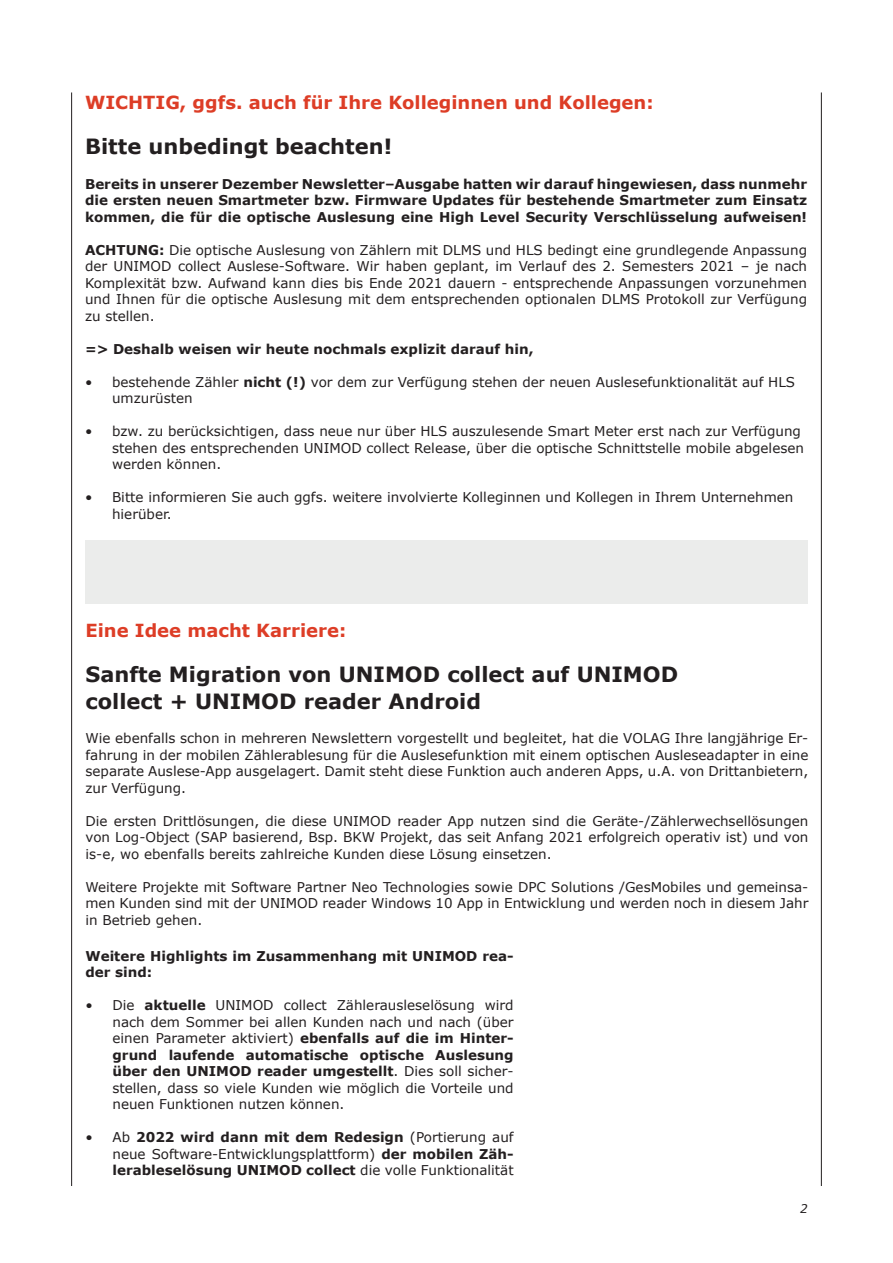
<style>
.page{position:relative;width:893px;height:1263px;background:#fff}
.page>*{position:absolute;margin:0;border:0;box-sizing:border-box;transform-origin:0 0}
.t1{font:700 21px/27px "Verdana";color:#231f20}
.t2{font:700 18px "Verdana";color:#dd3d26}
.t3{font:13.5px/16.5px "Verdana";color:#231f20;text-align:justify}
.t4{font:700 13.5px/16.5px "Verdana";color:#231f20;text-align:justify}
.t5{font:italic 12px "Verdana";color:#231f20}
.s1{font-weight:700}
</style>
<div class="page">
<div style="left:85px;top:540px;width:723px;height:64px;background:#ebeceb"></div>
<h2 class="t2" style="left:85px;top:91px;width:570px">WICHTIG, ggfs. auch für Ihre Kolleginnen und Kollegen:</h2>
<h1 class="t1" style="left:85px;top:133px;width:309px">Bitte unbedingt beachten!</h1>
<p class="t4" style="left:85px;top:176px;width:723px">Bereits in unserer Dezember Newsletter–Ausgabe hatten wir darauf hingewiesen, dass nunmehr die ersten neuen Smartmeter bzw. Firmware Updates für bestehende Smartmeter zum Einsatz kommen, die für die optische Auslesung eine High Level Security Verschlüsselung aufweisen!</p>
<p class="t3" style="left:85px;top:242px;width:724px"><span class="s1">ACHTUNG:</span> Die optische Auslesung von Zählern mit DLMS und HLS bedingt eine grundlegende Anpassung der UNIMOD collect Auslese-Software. Wir haben geplant, im Verlauf des 2. Semesters 2021 – je nach Komplexität bzw. Aufwand kann dies bis Ende 2021 dauern - entsprechende Anpassungen vorzunehmen und Ihnen für die optische Auslesung mit dem entsprechenden optionalen DLMS Protokoll zur Verfügung zu stellen.</p>
<p class="t4" style="left:85px;top:341px;width:450px">=&gt; Deshalb weisen wir heute nochmals explizit darauf hin,</p>
<p class="t3" style="left:112px;top:374px;width:685px;text-indent:-27px">• bestehende Zähler <span class="s1">nicht (!)</span> vor dem zur Verfügung stehen der neuen Auslesefunktionalität auf HLS umzurüsten</p>
<p class="t3" style="left:112px;top:423px;width:693px;text-align:left;text-indent:-27px">• bzw. zu berücksichtigen, dass neue nur über HLS auszulesende Smart Meter erst nach zur Verfügung stehen des entsprechenden UNIMOD collect Release, über die optische Schnittstelle mobile abgelesen werden können.</p>
<p class="t3" style="left:112px;top:489px;width:683px;text-indent:-27px">• Bitte informieren Sie auch ggfs. weitere involvierte Kolleginnen und Kollegen in Ihrem Unternehmen hierüber.</p>
<h2 class="t2" style="left:86px;top:618px;width:262px">Eine Idee macht Karriere:</h2>
<h1 class="t1" style="left:86px;top:661px;width:594px">Sanfte Migration von UNIMOD collect auf UNIMOD collect + UNIMOD reader Android</h1>
<p class="t3" style="left:86px;top:730px;width:724px">Wie ebenfalls schon in mehreren Newslettern vorgestellt und begleitet, hat die VOLAG Ihre langjährige Er&shy;fahrung in der mobilen Zählerablesung für die Auslesefunktion mit einem optischen Ausleseadapter in eine separate Auslese-App ausgelagert. Damit steht diese Funktion auch anderen Apps, u.A. von Drittanbietern, zur Verfügung.</p>
<p class="t3" style="left:86px;top:813px;width:724px">Die ersten Drittlösungen, die diese UNIMOD reader App nutzen sind die Geräte-/Zählerwechsellösungen von Log-Object (SAP basierend, Bsp. BKW Projekt, das seit Anfang 2021 erfolgreich operativ ist) und von is-e, wo ebenfalls bereits zahlreiche Kunden diese Lösung einsetzen.</p>
<p class="t3" style="left:86px;top:879px;width:724px">Weitere Projekte mit Software Partner Neo Technologies sowie DPC Solutions /GesMobiles und gemeinsa&shy;men Kunden sind mit der UNIMOD reader Windows 10 App in Entwicklung und werden noch in diesem Jahr in Betrieb gehen.</p>
<p class="t4" style="left:86px;top:948px;width:430px">Weitere Highlights im Zusammenhang mit UNIMOD rea&shy;der sind:</p>
<p class="t3" style="left:113px;top:997px;width:403px;text-indent:-27px">• Die <span class="s1">aktuelle</span> UNIMOD collect Zählerausleselösung wird nach dem Sommer bei allen Kunden nach und nach (über einen Parameter aktiviert) <span class="s1">ebenfalls auf die im Hinter&shy;grund laufende automatische optische Auslesung über den UNIMOD reader umgestellt</span>. Dies soll sicher&shy;stellen, dass so viele Kunden wie möglich die Vorteile und neuen Funktionen nutzen können.</p>
<p class="t3" style="left:113px;top:1129px;width:403px;text-indent:-27px">• Ab <span class="s1">2022 wird dann mit dem Redesign</span> (Portierung auf neue Software-Entwicklungsplattform) <span class="s1">der mobilen Zäh&shy;lerableselösung UNIMOD collect</span> die volle Funktionalität</p>
<p class="t5" style="left:800px;top:1201px;width:9px">2</p>
</div>
